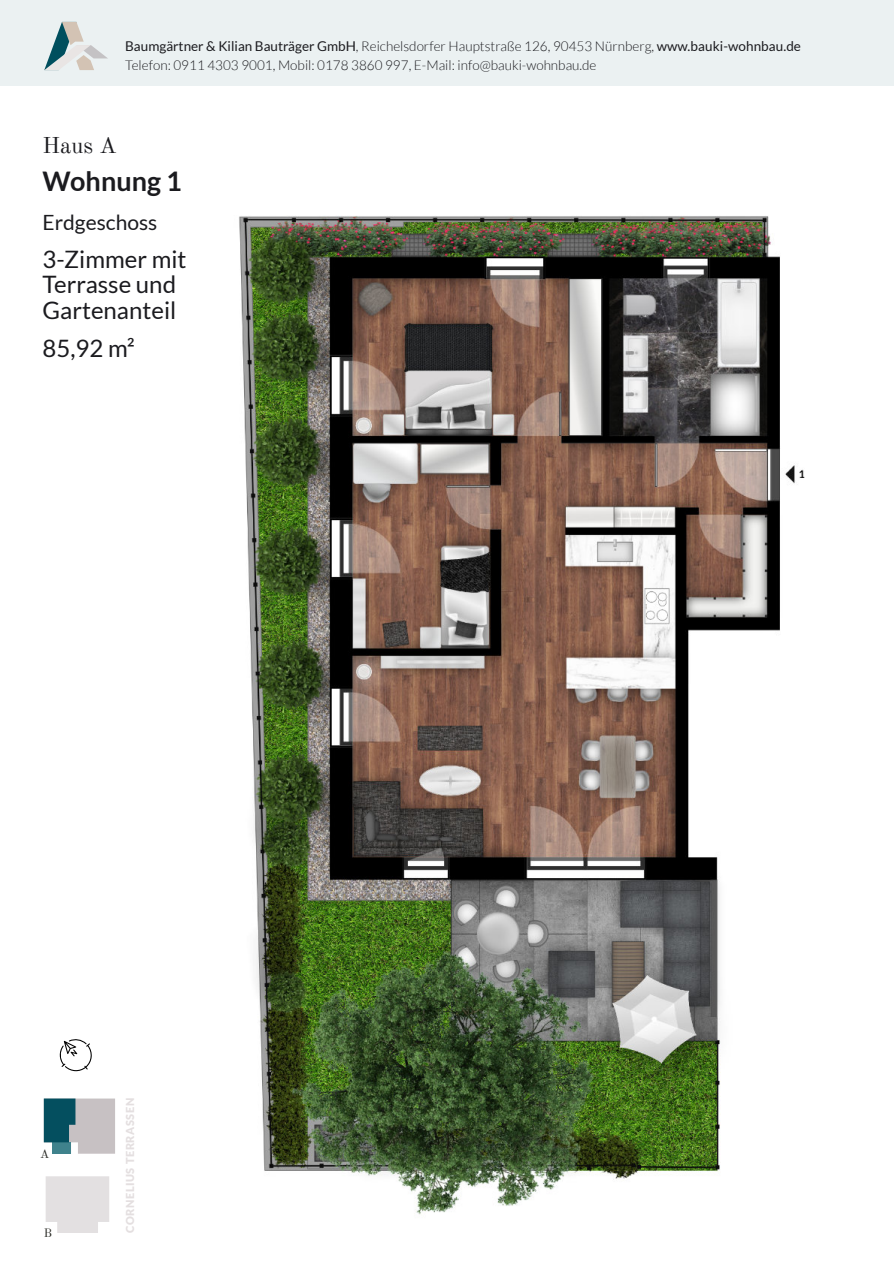
<style>
.page{position:relative;width:894px;height:1263px;background:#fff}
.page>*{position:absolute;margin:0;border:0;box-sizing:border-box;transform-origin:0 0}
.t1{font:700 27px "Lato";color:#1b1b1f}
.t2{font:24px/25.5px "Lato";color:#1b1b1f}
.t3{font:22.5px "Old Standard TT";color:#1b1b1f}
.t4{font:21px "Lato";color:#1b1b1f}
.t5{font:300 13.5px/18.8px "Lato";color:#1b1b1f}
.t6{font:12px "Old Standard TT";color:#262722}
.t7{font:900 10.95px "Lato";letter-spacing:.05em;color:#e4dfe0}
.s1{font-weight:400}
</style>
<div class="page">
<img style="left:0;top:85px;width:893px;height:1137px">
<svg style="left:46px;top:1176px;width:63px;height:57px;background:#e5e2e3"></svg>
<svg style="left:44px;top:1098px;width:71px;height:56px;background:#849ca3"></svg>
<svg style="left:52px;top:1033px;width:49px;height:46px"></svg>
<div style="left:0;top:0;width:893px;height:85px;background:#ebf1f2"></div>
<svg style="left:44px;top:22px;width:64px;height:48px"></svg>
<p class="t5" style="left:125px;top:38px;width:677px"><span class="s1">Baumgärtner &amp; Kilian Bauträger GmbH</span>, Reichelsdorfer Hauptstraße 126, 90453 Nürnberg, <span class="s1">www.bauki-wohnbau.de<br></span>Telefon: 0911 4303 9001, Mobil: 0178 3860 997, E-Mail: info@bauki-wohnbau.de</p>
<h3 class="t3" style="left:43px;top:136px;width:76px">Haus A</h3>
<h1 class="t1" style="left:43px;top:170px;width:141px">Wohnung 1</h1>
<h3 class="t4" style="left:43px;top:213px;width:116px">Erdgeschoss</h3>
<h2 class="t2" style="left:43px;top:248px;width:145px">3-Zimmer mit<br>Terrasse und<br>Gartenanteil</h2>
<h2 class="t2" style="left:43px;top:337px;width:94px">85,92 m²</h2>
<p class="t6" style="left:40px;top:1149px;width:11px">A</p>
<p class="t6" style="left:44px;top:1228px;width:10px">B</p>
<p class="t7" style="left:125px;top:1233px;width:137px;rotate:-90deg">CORNELIUS TERRASSEN</p>
</div>
